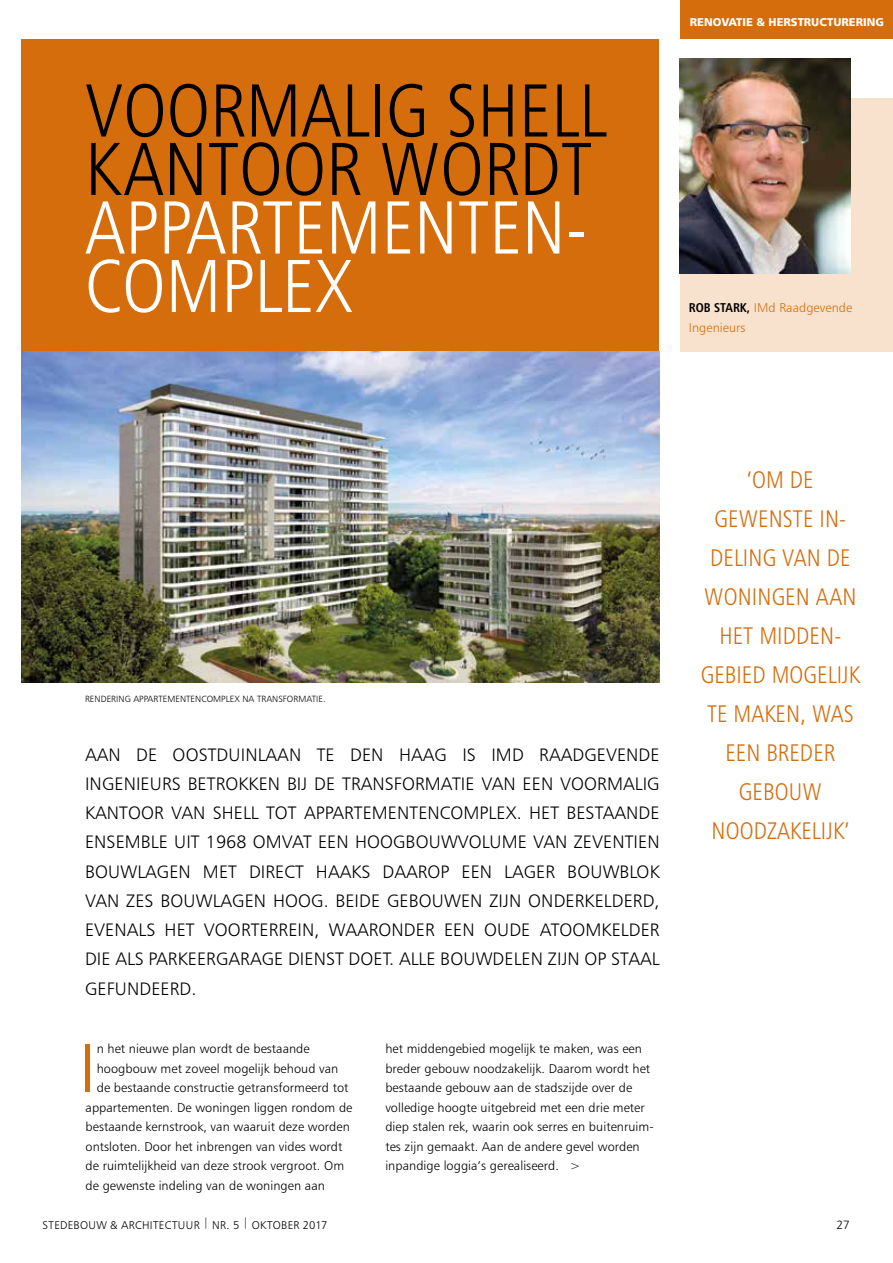
<style>
.page{position:relative;width:893px;height:1263px;background:#fff}
.page>*{position:absolute;margin:0;border:0;box-sizing:border-box;transform-origin:0 0}
.t1{font:75px/58.5px "Humanist 777 BT Light Condensed B";color:#000}
.t2{font:69px "Humanist 777 BT Light B";color:#d56d0d}
.t3{font:24px/39px "Humanist 777 BT Light Condensed B";letter-spacing:.005em;color:#d56d0d;text-align:center}
.t4{font:18px/29.2px "Humanist 777 BT Light B";letter-spacing:.005em;color:#000;text-align:justify}
.t5{font:12.75px/19.5px "Humanist 777 BT Light B";letter-spacing:.005em;color:#000}
.t6{font:12.75px/19.5px "Humanist 777 BT Light B";letter-spacing:.005em;color:#d56d0d}
.t7{font:12px "Humanist 777 BT Light B";color:#000}
.t8{font:11.25px "Humanist 777 BT Light B";letter-spacing:.025em;color:#000}
.t9{font:11.25px "Humanist 777 BT Black B";color:#fff}
.t10{font:9px "Humanist 777 BT Light B";letter-spacing:.005em;color:#000}
.s1{color:#fff}
.s2{font-family:"Humanist 777 BT Bold Condensed B";color:#000}
</style>
<div class="page">
<div style="left:680px;top:0;width:213px;height:39px;background:#d56d0d"></div>
<div style="left:21px;top:39px;width:638px;height:312px;background:#d56d0d"></div>
<div style="left:680px;top:98px;width:213px;height:253px;background:#f8e2ce"></div>
<img style="left:680px;top:59px;width:170px;height:214px">
<img style="left:21px;top:351px;width:638px;height:331px">
<p class="t1" style="left:85px;top:80px;width:523px">VOORMALIG SHELL<br>KANTOOR WORDT<br><span class="s1">APPARTEMENTEN-<br>COMPLEX</span></p>
<p class="t9" style="left:690px;top:14px;width:195px">RENOVATIE &amp; HERSTRUCTURERING</p>
<p class="t6" style="left:689px;top:298px;width:165px"><span class="s2">ROB STARK,</span> IMd Raadgevende<br>Ingenieurs</p>
<p class="t10" style="left:85px;top:693px;width:242px">RENDERING APPARTEMENTENCOMPLEX NA TRANSFORMATIE.</p>
<p class="t4" style="left:85px;top:739px;width:576px">AAN DE OOSTDUINLAAN TE DEN HAAG IS IMD RAADGEVENDE INGENIEURS BETROKKEN BIJ DE TRANSFORMATIE VAN EEN VOORMALIG KANTOOR VAN SHELL TOT APPARTEMENTENCOMPLEX. HET BESTAANDE ENSEMBLE UIT 1968 OMVAT EEN HOOGBOUWVOLUME VAN ZEVENTIEN BOUWLAGEN MET DIRECT HAAKS DAAROP EEN LAGER BOUWBLOK VAN ZES BOUWLAGEN HOOG. BEIDE GEBOUWEN ZIJN ONDERKELDERD, EVENALS HET VOORTERREIN, WAARONDER EEN OUDE ATOOMKELDER DIE ALS PARKEERGARAGE DIENST DOET. ALLE BOUWDELEN ZIJN OP STAAL GEFUNDEERD.</p>
<p class="t2" style="left:79px;top:1026px;width:19px">I</p>
<p class="t5" style="left:97px;top:1039px;width:214px">n het nieuwe plan wordt de bestaande</p>
<p class="t5" style="left:97px;top:1058px;width:243px">hoogbouw met zoveel mogelijk behoud van</p>
<p class="t5" style="left:97px;top:1078px;width:253px">de bestaande constructie getransformeerd tot</p>
<p class="t5" style="left:86px;top:1097px;width:268px">appartementen. De woningen liggen rondom de</p>
<p class="t5" style="left:86px;top:1117px;width:266px">bestaande kernstrook, van waaruit deze worden</p>
<p class="t5" style="left:86px;top:1136px;width:258px">ontsloten. Door het inbrengen van vides wordt</p>
<p class="t5" style="left:86px;top:1156px;width:260px">de ruimtelijkheid van deze strook vergroot. Om</p>
<p class="t5" style="left:86px;top:1175px;width:241px">de gewenste indeling van de woningen aan</p>
<p class="t5" style="left:385px;top:1039px;width:270px">het middengebied mogelijk te maken, was een breder gebouw noodzakelijk. Daarom wordt het bestaande gebouw aan de stadszijde over de volledige hoogte uitgebreid met een drie meter diep stalen rek, waarin ook serres en buitenruim&shy;tes zijn gemaakt. Aan de andere gevel worden inpandige loggia’s gerealiseerd. &gt;</p>
<p class="t3" style="left:701px;top:459px;width:161px">‘OM DE<br>GEWENSTE IN-<br>DELING VAN DE<br>WONINGEN AAN<br>HET MIDDEN-<br>GEBIED MOGELIJK<br>TE MAKEN, WAS<br>EEN BREDER<br>GEBOUW<br>NOODZAKELIJK’</p>
<p class="t8" style="left:43px;top:1218px;width:286px">STEDEBOUW &amp; ARCHITECTUUR | NR. 5 | OKTOBER 2017</p>
<p class="t7" style="left:836px;top:1217px;width:15px">27</p>
</div>
